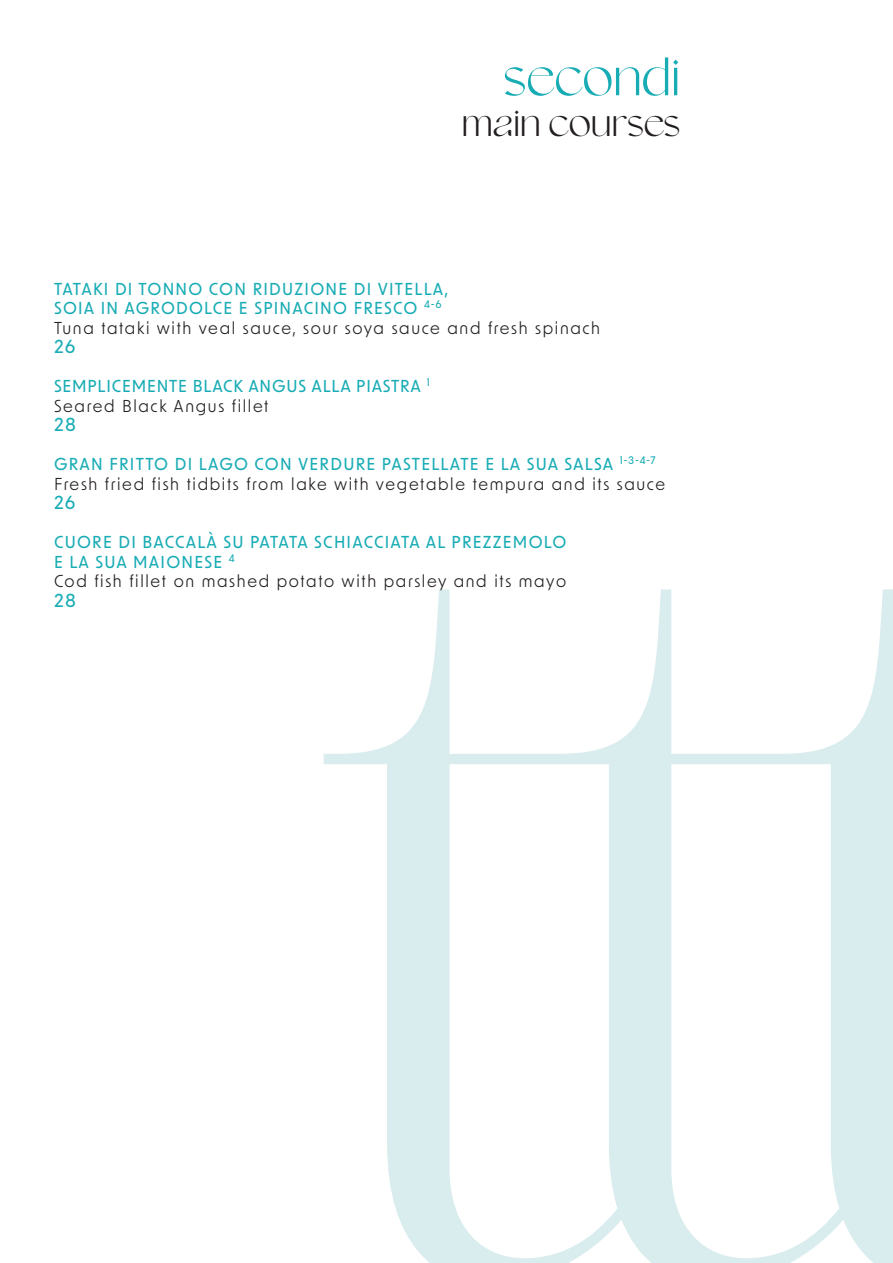
<style>
.page{position:relative;width:893px;height:1263px;background:#fff}
.page>*{position:absolute;margin:0;border:0;box-sizing:border-box;transform-origin:0 0}
.t1{font:55.05px "Rayleigh Glamour";color:#18acb5}
.t2{font:39.6px "Rayleigh Glamour";color:#231f20}
.t3{font:500 18px "New Order";letter-spacing:.07em;color:#18acb5}
.t4{font:500 16.5px/19.5px "New Order";letter-spacing:.075em;color:#18acb5}
.t5{font:16.5px "New Order";letter-spacing:.1em;color:#231f20}
.t6{font:500 16.5px "New Order";letter-spacing:.05em;color:#18acb5}
</style>
<div class="page">
<svg style="left:324px;top:589px;width:569px;height:674px"></svg>
<p class="t1" style="left:503px;top:46px;width:178px">secondi</p>
<p class="t2" style="left:462px;top:100px;width:220px">main courses</p>
<p class="t4" style="left:54px;top:278px;width:396px">TATAKI DI TONNO CON RIDUZIONE DI VITELLA,<br>SOIA IN AGRODOLCE E SPINACINO FRESCO <sup>4-6</sup></p>
<p class="t5" style="left:54px;top:317px;width:548px">Tuna tataki with veal sauce, sour soya sauce and fresh spinach</p>
<p class="t3" style="left:54px;top:335px;width:23px">26</p>
<p class="t6" style="left:54px;top:376px;width:378px">SEMPLICEMENTE BLACK ANGUS ALLA PIASTRA <sup>1</sup></p>
<p class="t5" style="left:54px;top:395px;width:216px">Seared Black Angus fillet</p>
<p class="t3" style="left:54px;top:413px;width:23px">28</p>
<p class="t4" style="left:54px;top:454px;width:603px">GRAN FRITTO DI LAGO CON VERDURE PASTELLATE E LA SUA SALSA <sup>1-3-4-7</sup></p>
<p class="t5" style="left:54px;top:473px;width:613px">Fresh fried fish tidbits from lake with vegetable tempura and its sauce</p>
<p class="t3" style="left:54px;top:491px;width:23px">26</p>
<p class="t4" style="left:54px;top:532px;width:514px">CUORE DI BACCALÀ SU PATATA SCHIACCIATA AL PREZZEMOLO<br>E LA SUA MAIONESE <sup>4</sup></p>
<p class="t5" style="left:54px;top:571px;width:514px">Cod fish fillet on mashed potato with parsley and its mayo</p>
<p class="t3" style="left:54px;top:589px;width:23px">28</p>
</div>
